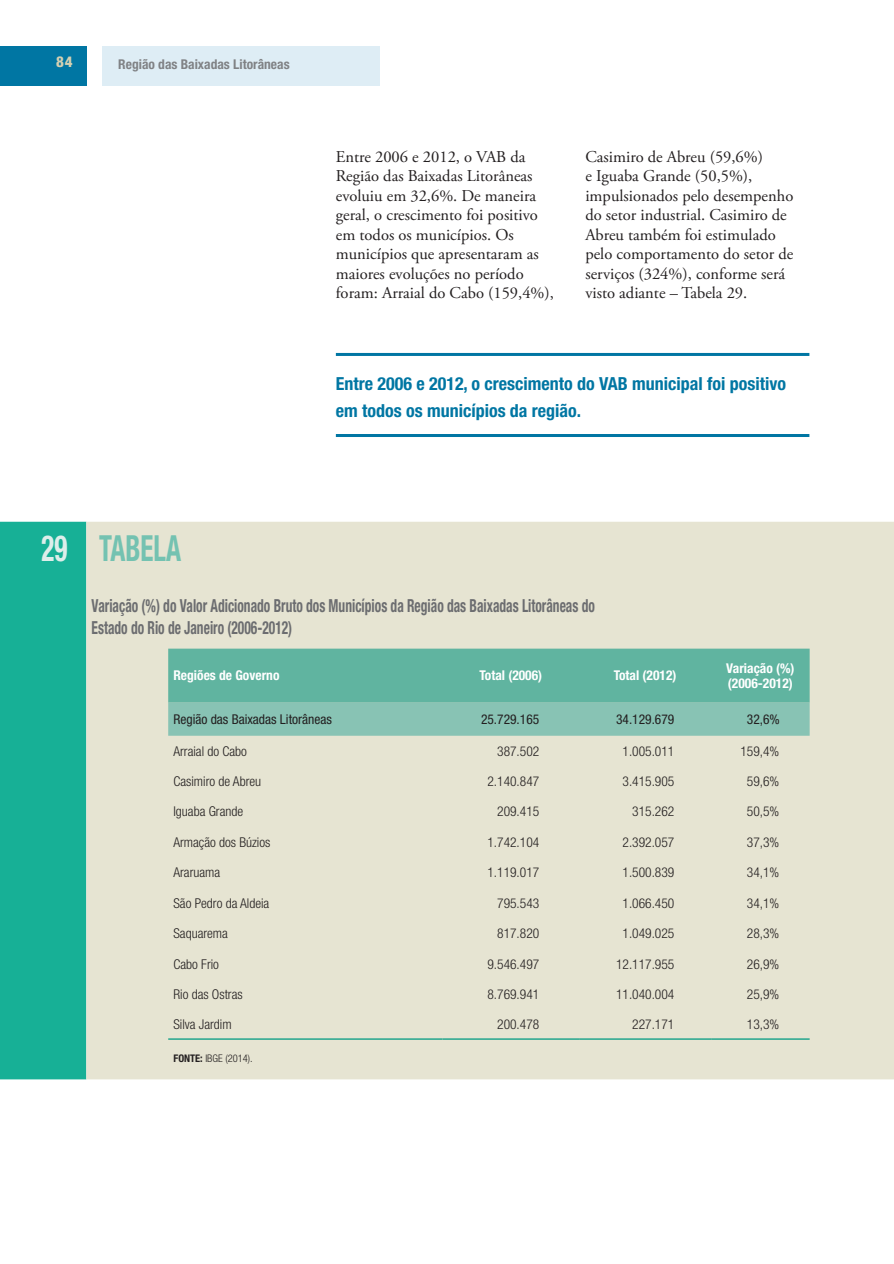
<style>
.page{position:relative;width:894px;height:1264px;background:#fff}
.page>*{position:absolute;margin:0;border:0;box-sizing:border-box;transform-origin:0 0}
.t1{font:700 condensed 36px "Helvetica Neue LT Std";color:#74c2b1;scale:.75 1}
.t2{font:700 condensed 18px/21.6px "Helvetica Neue LT Std";color:#6c6d70;scale:.75 1}
.t3{font:700 condensed 18px/27px "Helvetica Neue LT Std";color:#0076a3}
.t4{font:16.5px/19.5px "Adobe Garamond Pro";color:#231f20}
.t5{font:800 condensed 15px "Helvetica Neue LT Std";color:#d3d0b2}
.t6{font:300 condensed 13.5px "Helvetica Neue";color:#231f20}
.t7{font:700 condensed 13.5px/15px "Helvetica Neue LT Std";color:#fff}
.t8{font:condensed 13.5px "Helvetica Neue LT Std";color:#231f20}
.t9{font:700 condensed 13.5px "Helvetica Neue LT Std";color:#808285}
.t10{font:300 condensed 10.5px "Helvetica Neue";color:#231f20}
.s1{color:#ddeeea}
.s2{font-family:"Helvetica Neue LT Std";font-weight:700}
</style>
<div class="page">
<div style="left:0;top:46px;width:86px;height:40px;background:#0076a3"></div>
<div style="left:102px;top:46px;width:278px;height:40px;background:#deedf5"></div>
<hr style="left:336px;top:353px;width:473px;height:3px;background:#0076a3">
<hr style="left:336px;top:434px;width:473px;height:3px;background:#0076a3">
<div style="left:0;top:522px;width:86px;height:557px;background:#17b096"></div>
<div style="left:86px;top:522px;width:808px;height:557px;background:#e6e4d2"></div>
<svg style="left:168px;top:648px;width:641px;height:87px;background:#70baa7"></svg>
<hr style="left:168px;top:1038px;width:274px;height:1px;background:#23a68e">
<hr style="left:442px;top:1038px;width:137px;height:1px;background:#23a68e">
<hr style="left:579px;top:1038px;width:132px;height:1px;background:#23a68e">
<hr style="left:711px;top:1038px;width:98px;height:1px;background:#23a68e">
<p class="t5" style="left:56px;top:52px;width:18px">84</p>
<p class="t9" style="left:118px;top:56px;width:173px">Região das Baixadas Litorâneas</p>
<p class="t4" style="left:336px;top:147px;width:220px">Entre 2006 e 2012, o VAB da<br>Região das Baixadas Litorâneas evoluiu em 32,6%. De maneira geral, o crescimento foi positivo em todos os municípios. Os municípios que apresentaram as maiores evoluções no período foram: Arraial do Cabo (159,4%),</p>
<p class="t4" style="left:585px;top:147px;width:209px">Casimiro de Abreu (59,6%)<br>e Iguaba Grande (50,5%), impulsionados pelo desempenho do setor industrial. Casimiro de<br>Abreu também foi estimulado pelo comportamento do setor de serviços (324%), conforme será visto adiante – Tabela 29.</p>
<p class="t3" style="left:336px;top:370px;width:451px">Entre 2006 e 2012, o crescimento do VAB municipal foi positivo em todos os municípios da região.</p>
<h1 class="t1" style="left:42px;top:526px;width:187px"><span class="s1">29</span> TABELA</h1>
<p class="t2" style="left:92px;top:595px;width:672px">Variação (%) do Valor Adicionado Bruto dos Municípios da Região das Baixadas Litorâneas do<br>Estado do Rio de Janeiro (2006-2012)</p>
<p class="t7" style="left:173px;top:668px;width:108px">Regiões de Governo</p>
<p class="t7" style="left:479px;top:668px;width:64px">Total (2006)</p>
<p class="t7" style="left:613px;top:668px;width:64px">Total (2012)</p>
<p class="t7" style="left:726px;top:660px;width:70px">Variação (%) (2006-2012)</p>
<p class="t8" style="left:173px;top:711px;width:160px">Região das Baixadas Litorâneas</p>
<p class="t8" style="left:481px;top:711px;width:60px">25.729.165</p>
<p class="t8" style="left:616px;top:711px;width:60px">34.129.679</p>
<p class="t8" style="left:747px;top:711px;width:34px">32,6%</p>
<p class="t6" style="left:173px;top:743px;width:75px">Arraial do Cabo</p>
<p class="t6" style="left:497px;top:743px;width:44px">387.502</p>
<p class="t6" style="left:622px;top:743px;width:53px">1.005.011</p>
<p class="t6" style="left:740px;top:743px;width:40px">159,4%</p>
<p class="t6" style="left:173px;top:773px;width:89px">Casimiro de Abreu</p>
<p class="t6" style="left:487px;top:773px;width:53px">2.140.847</p>
<p class="t6" style="left:622px;top:773px;width:53px">3.415.905</p>
<p class="t6" style="left:747px;top:773px;width:34px">59,6%</p>
<p class="t6" style="left:173px;top:804px;width:71px">Iguaba Grande</p>
<p class="t6" style="left:497px;top:804px;width:44px">209.415</p>
<p class="t6" style="left:632px;top:804px;width:44px">315.262</p>
<p class="t6" style="left:747px;top:804px;width:34px">50,5%</p>
<p class="t6" style="left:173px;top:834px;width:98px">Armação dos Búzios</p>
<p class="t6" style="left:487px;top:834px;width:53px">1.742.104</p>
<p class="t6" style="left:622px;top:834px;width:53px">2.392.057</p>
<p class="t6" style="left:747px;top:834px;width:34px">37,3%</p>
<p class="t6" style="left:173px;top:864px;width:48px">Araruama</p>
<p class="t6" style="left:487px;top:864px;width:53px">1.119.017</p>
<p class="t6" style="left:622px;top:864px;width:53px">1.500.839</p>
<p class="t6" style="left:747px;top:864px;width:34px">34,1%</p>
<p class="t6" style="left:173px;top:895px;width:97px">São Pedro da Aldeia</p>
<p class="t6" style="left:497px;top:895px;width:44px">795.543</p>
<p class="t6" style="left:622px;top:895px;width:53px">1.066.450</p>
<p class="t6" style="left:747px;top:895px;width:34px">34,1%</p>
<p class="t6" style="left:173px;top:926px;width:56px">Saquarema</p>
<p class="t6" style="left:497px;top:926px;width:44px">817.820</p>
<p class="t6" style="left:622px;top:926px;width:53px">1.049.025</p>
<p class="t6" style="left:747px;top:926px;width:34px">28,3%</p>
<p class="t6" style="left:173px;top:956px;width:47px">Cabo Frio</p>
<p class="t6" style="left:487px;top:956px;width:53px">9.546.497</p>
<p class="t6" style="left:616px;top:956px;width:60px">12.117.955</p>
<p class="t6" style="left:747px;top:956px;width:34px">26,9%</p>
<p class="t6" style="left:173px;top:986px;width:71px">Rio das Ostras</p>
<p class="t6" style="left:487px;top:986px;width:53px">8.769.941</p>
<p class="t6" style="left:616px;top:986px;width:60px">11.040.004</p>
<p class="t6" style="left:747px;top:986px;width:34px">25,9%</p>
<p class="t6" style="left:173px;top:1016px;width:60px">Silva Jardim</p>
<p class="t6" style="left:497px;top:1016px;width:44px">200.478</p>
<p class="t6" style="left:632px;top:1016px;width:44px">227.171</p>
<p class="t6" style="left:747px;top:1016px;width:34px">13,3%</p>
<p class="t10" style="left:173px;top:1051px;width:81px"><span class="s2">FONTE:</span> IBGE (2014).</p>
</div>
